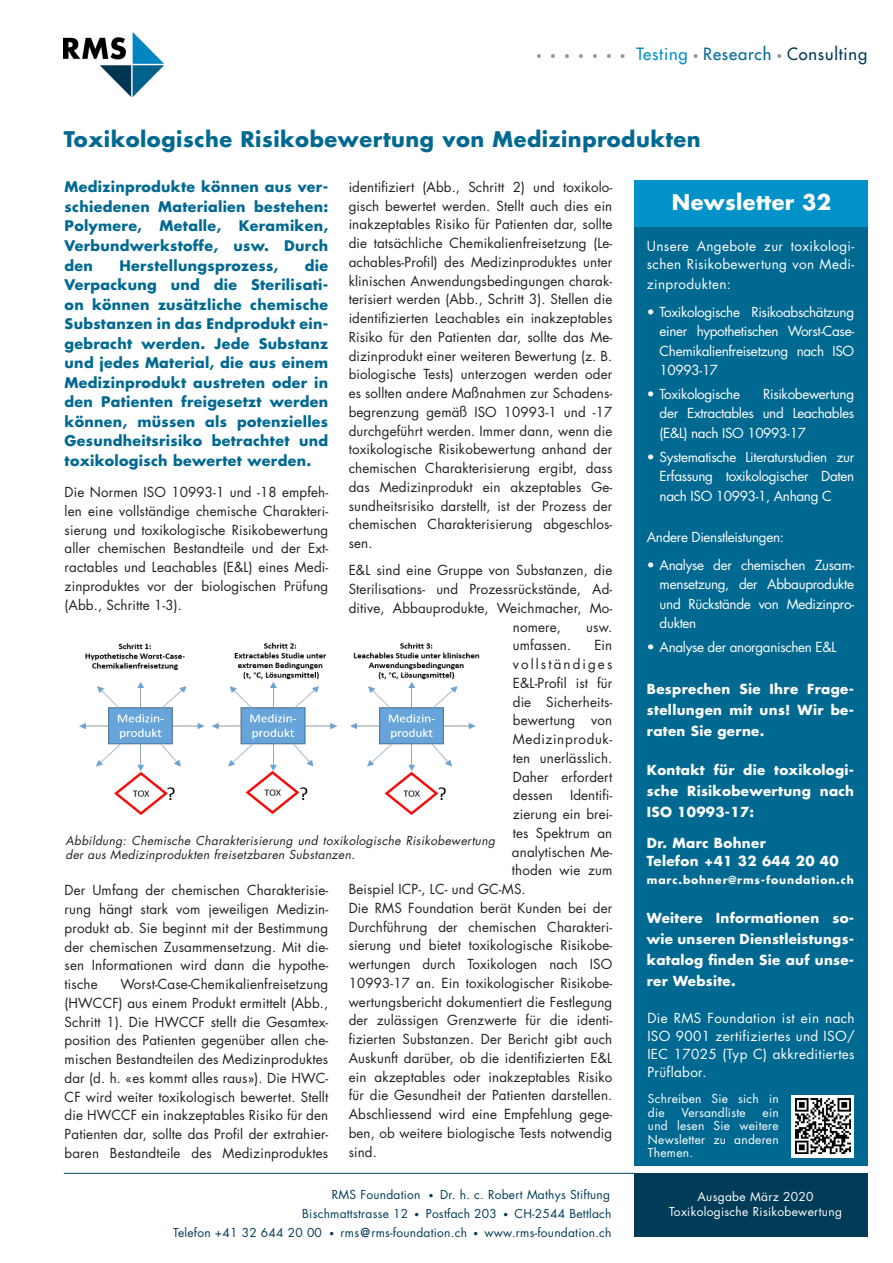
<style>
.page{position:relative;width:893px;height:1263px;background:#fff}
.page>*{position:absolute;margin:0;border:0;box-sizing:border-box;transform-origin:0 0}
.Titel{font:700 21px "Futura Std";letter-spacing:.025em;color:#006991}
.Headline{font:700 21px "Futura Std";letter-spacing:.015em;color:#fff}
.t1{font:500 16.5px "Futura Std";letter-spacing:.05em;color:#003b57}
.Text{font:700 14.25px/19.5px "Futura Std";letter-spacing:.02em;color:#006991;text-align:justify}
.t2{font:13.5px/18.8px "Futura Std";letter-spacing:.01em;color:#231f20;text-align:justify}
.Text_Spalte_blau{font:13.5px/19.5px "Futura Std";letter-spacing:-.025em;color:#fff;text-align:justify}
.Text_Spalte_blau-2{font:700 13.5px/21px "Futura Std";letter-spacing:.02em;color:#fff;text-align:justify}
.Text_Spalte_blau-3{font:13.5px/18px "Futura Std";letter-spacing:.025em;color:#fff}
.t3{font:12px "Futura Std";letter-spacing:.02em;color:#003b57}
.Text_Spalte_blau-4{font:12px/13.5px "Futura Std";letter-spacing:.02em;color:#fff}
.t4{font:italic 12px/14.4px "Futura Std";letter-spacing:.025em;color:#231f20}
.Text_Spalte_blau-5{font:700 10.8px "Futura Std";letter-spacing:.08em;color:#fff}
.s1{font-weight:300;font-size:10.5px;color:#939598}
.s2{color:#0092c8}
.s3{color:#006991}
.s4{font-size:9px}
.s5{font-weight:800}
</style>
<div class="page">
<div style="left:634px;top:227px;width:233px;height:939px;background:#006991"></div>
<hr style="left:64px;top:1173px;width:571px;height:1px;background:#003b57">
<div style="left:634px;top:1173px;width:233px;height:63px;background:#003b57"></div>
<div style="left:634px;top:180px;width:233px;height:47px;background:#0092c8"></div>
<img style="left:64px;top:33px;width:100px;height:63px">
<div style="left:791px;top:1095px;width:63px;height:62px;background:#fff"></div>
<img style="left:795px;top:1099px;width:55px;height:55px">
<img style="left:79px;top:642px;width:401px;height:173px">
<p class="t1" style="left:536px;top:43px;width:333px"><span class="s1">• • • • • • •</span> <span class="s2">Testing</span> <span class="s1">•</span> <span class="s3">Research</span> <span class="s1">•</span> Consulting</p>
<p class="Titel" style="left:64px;top:126px;width:638px">Toxikologische Risikobewertung von Medizinprodukten</p>
<p class="Text" style="left:65px;top:177px;width:265px">Medizinprodukte können aus ver&shy;schiedenen Materialien bestehen:<br>Polymere, Metalle, Keramiken, Verbundwerkstoffe, usw. Durch den</p>
<p class="t2" style="left:349px;top:178px;width:265px">identifiziert (Abb., Schritt 2) und toxikolo&shy;gisch bewertet werden. Stellt auch dies ein inakzeptables Risiko für Patienten dar, sollte die tatsächliche Chemikalienfreisetzung (Le&shy;achables-Profil) des Medizinproduktes unter klinischen Anwendungsbedingungen charak&shy;terisiert werden (Abb., Schritt 3). Stellen die identifizierten Leachables ein inakzeptables Risiko für den Patienten dar, sollte das Me&shy;dizinprodukt einer weiteren Bewertung (z. B. biologische Tests) unterzogen werden oder es sollten andere Maßnahmen zur Schadens&shy;begrenzung gemäß ISO 10993-1 und -17 durchgeführt werden. Immer dann, wenn die toxikologische Risikobewertung anhand der chemischen Charakterisierung ergibt, dass das Medizinprodukt ein akzeptables Ge&shy;sundheitsrisiko darstellt, ist der Prozess der chemischen Charakterisierung abgeschlos&shy;sen.</p>
<p class="t2" style="left:349px;top:561px;width:265px">E&amp;L sind eine Gruppe von Substanzen, die</p>
<p class="t2" style="left:349px;top:580px;width:265px">Sterilisations- und Prozessrückstände, Ad-</p>
<p class="t2" style="left:349px;top:599px;width:265px">ditive, Abbauprodukte, Weichmacher, Mo-</p>
<p class="t2" style="left:513px;top:617px;width:50px">nomere,</p>
<p class="t2" style="left:586px;top:617px;width:28px">usw.</p>
<p class="t2" style="left:513px;top:636px;width:60px">umfassen.</p>
<p class="Headline" style="left:672px;top:189px;width:161px">Newsletter 32</p>
<p class="Text_Spalte_blau-3" style="left:647px;top:237px;width:209px">Unsere Angebote zur toxikologi&shy;schen Risikobewertung von Medi-</p>
<p class="Text_Spalte_blau-3" style="left:647px;top:275px;width:86px">zinprodukten:</p>
<p class="Text_Spalte_blau" style="left:660px;top:302px;width:196px;text-indent:-13px">• Toxikologische Risikoabschätzung einer hypothetischen Worst-Case-Chemikalienfreisetzung nach ISO 10993-17</p>
<p class="Text_Spalte_blau" style="left:647px;top:384px;width:95px">• Toxikologische</p>
<p class="Text" style="left:65px;top:255px;width:265px;text-indent:240px">die Verpackung und die Sterilisati&shy;on können zusätzliche chemische Substanzen in das Endprodukt ein&shy;gebracht werden. Jede Substanz und jedes Material, die aus einem Medizinprodukt austreten oder in den Patienten freigesetzt werden können, müssen als potenzielles Gesundheitsrisiko betrachtet und toxikologisch bewertet werden.</p>
<p class="Text" style="left:119px;top:255px;width:161px">Herstellungsprozess,</p>
<p class="Text_Spalte_blau" style="left:660px;top:384px;width:196px;text-indent:104px">Risikobewertung der Extractables und Leachables (E&amp;L) nach ISO 10993-17</p>
<p class="Text_Spalte_blau" style="left:660px;top:447px;width:196px;text-indent:-13px">• Systematische Literaturstudien zur Erfassung toxikologischer Daten nach ISO 10993-1, Anhang C</p>
<p class="Text_Spalte_blau" style="left:647px;top:527px;width:139px">Andere Dienstleistungen:</p>
<p class="Text_Spalte_blau" style="left:660px;top:555px;width:196px;text-indent:-13px">• Analyse der chemischen Zusam&shy;mensetzung, der Abbauprodukte und Rückstände von Medizinpro&shy;dukten</p>
<p class="Text_Spalte_blau" style="left:647px;top:637px;width:191px">• Analyse der anorganischen E&amp;L</p>
<p class="Text_Spalte_blau-2" style="left:647px;top:678px;width:209px">Besprechen Sie Ihre Frage&shy;stellungen mit uns! Wir be&shy;raten Sie gerne.</p>
<p class="Text_Spalte_blau-2" style="left:647px;top:759px;width:209px">Kontakt für die toxikologi&shy;sche Risikobewertung nach ISO 10993-17:</p>
<p class="Text_Spalte_blau-2" style="left:647px;top:832px;width:121px">Dr. Marc Bohner</p>
<p class="Text_Spalte_blau-2" style="left:647px;top:850px;width:193px">Telefon +41 32 644 20 40</p>
<p class="Text_Spalte_blau-5" style="left:647px;top:872px;width:209px">marc.bohner@rms-foundation.ch</p>
<p class="Text_Spalte_blau-2" style="left:647px;top:907px;width:209px">Weitere Informationen so&shy;wie unseren Dienstleistungs&shy;katalog finden Sie auf unse&shy;rer Website.</p>
<p class="t2" style="left:65px;top:483px;width:265px">Die Normen ISO 10993-1 und -18 empfeh&shy;len eine vollständige chemische Charakteri&shy;sierung und toxikologische Risikobewertung aller chemischen Bestandteile und der Ext&shy;ractables und Leachables (E&amp;L) eines Medi&shy;zinproduktes vor der biologischen Prüfung (Abb., Schritte 1-3).</p>
<p class="t2" style="left:513px;top:636px;width:101px;text-indent:82px">Ein vollständiges E&amp;L-Profil ist für die Sicherheits&shy;bewertung von Medizinproduk&shy;ten unerlässlich.<br>Daher erfordert dessen</p>
<p class="t2" style="left:570px;top:786px;width:44px">Identifi-</p>
<p class="t2" style="left:513px;top:805px;width:101px">zierung ein brei-</p>
<p class="t2" style="left:513px;top:824px;width:101px">tes Spektrum an</p>
<p class="t2" style="left:512px;top:842px;width:102px">analytischen Me-</p>
<p class="t2" style="left:512px;top:861px;width:102px">thoden wie zum</p>
<p class="t2" style="left:349px;top:880px;width:179px">Beispiel ICP-, LC- und GC-MS.</p>
<p class="t2" style="left:349px;top:899px;width:265px">Die RMS Foundation berät Kunden bei der Durchführung der chemischen Charakteri&shy;sierung und bietet toxikologische Risikobe&shy;wertungen durch Toxikologen nach ISO 10993-17 an. Ein toxikologischer Risikobe&shy;wertungsbericht dokumentiert die Festlegung der zulässigen Grenzwerte für die identi&shy;fizierten Substanzen. Der Bericht gibt auch Auskunft darüber, ob die identifizierten E&amp;L ein akzeptables oder inakzeptables Risiko für die Gesundheit der Patienten darstellen.<br>Abschliessend wird eine Empfehlung gege&shy;ben, ob weitere biologische Tests notwendig sind.</p>
<p class="t4" style="left:65px;top:834px;width:431px">Abbildung: Chemische Charakterisierung und toxikologische Risikobewertung der aus Medizinprodukten freisetzbaren Substanzen.</p>
<p class="t2" style="left:65px;top:881px;width:265px">Der Umfang der chemischen Charakterisie&shy;rung hängt stark vom jeweiligen Medizin&shy;produkt ab. Sie beginnt mit der Bestimmung der chemischen Zusammensetzung. Mit die&shy;sen Informationen wird dann die hypothe&shy;tische</p>
<p class="t2" style="left:65px;top:975px;width:265px;text-indent:56px">Worst-Case-Chemikalienfreisetzung (HWCCF) aus einem Produkt ermittelt (Abb., Schritt 1). Die HWCCF stellt die Gesamtex&shy;position des Patienten gegenüber allen che&shy;mischen Bestandteilen des Medizinproduktes dar (d. h. «es kommt alles raus»). Die HWC-CF wird weiter toxikologisch bewertet. Stellt die HWCCF ein inakzeptables Risiko für den Patienten dar, sollte das Profil der extrahier&shy;baren Bestandteile des Medizinproduktes</p>
<p class="Text_Spalte_blau" style="left:647px;top:1009px;width:209px;line-height:18px">Die RMS Foundation ist ein nach ISO 9001 zertifiziertes und ISO/ IEC 17025 (Typ C) akkreditiertes Prüflabor.</p>
<p class="Text_Spalte_blau-4" style="left:648px;top:1092px;width:132px">Schreiben Sie sich in die</p>
<p class="Text_Spalte_blau-4" style="left:682px;top:1105px;width:66px">Versandliste</p>
<p class="Text_Spalte_blau-4" style="left:648px;top:1105px;width:132px;text-align:justify;text-indent:115px">ein und lesen Sie weitere Newsletter zu anderen Themen.</p>
<p class="t3" style="left:332px;top:1187px;width:280px">RMS Foundation <span class="s4">•</span> Dr. h. c. Robert Mathys Stiftung</p>
<p class="t3" style="left:302px;top:1206px;width:311px">Bischmattstrasse 12 <span class="s4">•</span> Postfach 203 <span class="s4">•</span> CH-2544 Bettlach</p>
<p class="t3" style="left:173px;top:1224px;width:440px">Telefon +41 32 644 20 00 <span class="s4">•</span> rms<span class="s5">@</span>rms-foundation.ch <span class="s4">•</span> www.rms-foundation.ch</p>
<p class="Text_Spalte_blau-4" style="left:698px;top:1190px;width:118px">Ausgabe März 2020</p>
<p class="Text_Spalte_blau-4" style="left:669px;top:1205px;width:174px">Toxikologische Risikobewertung</p>
</div>
